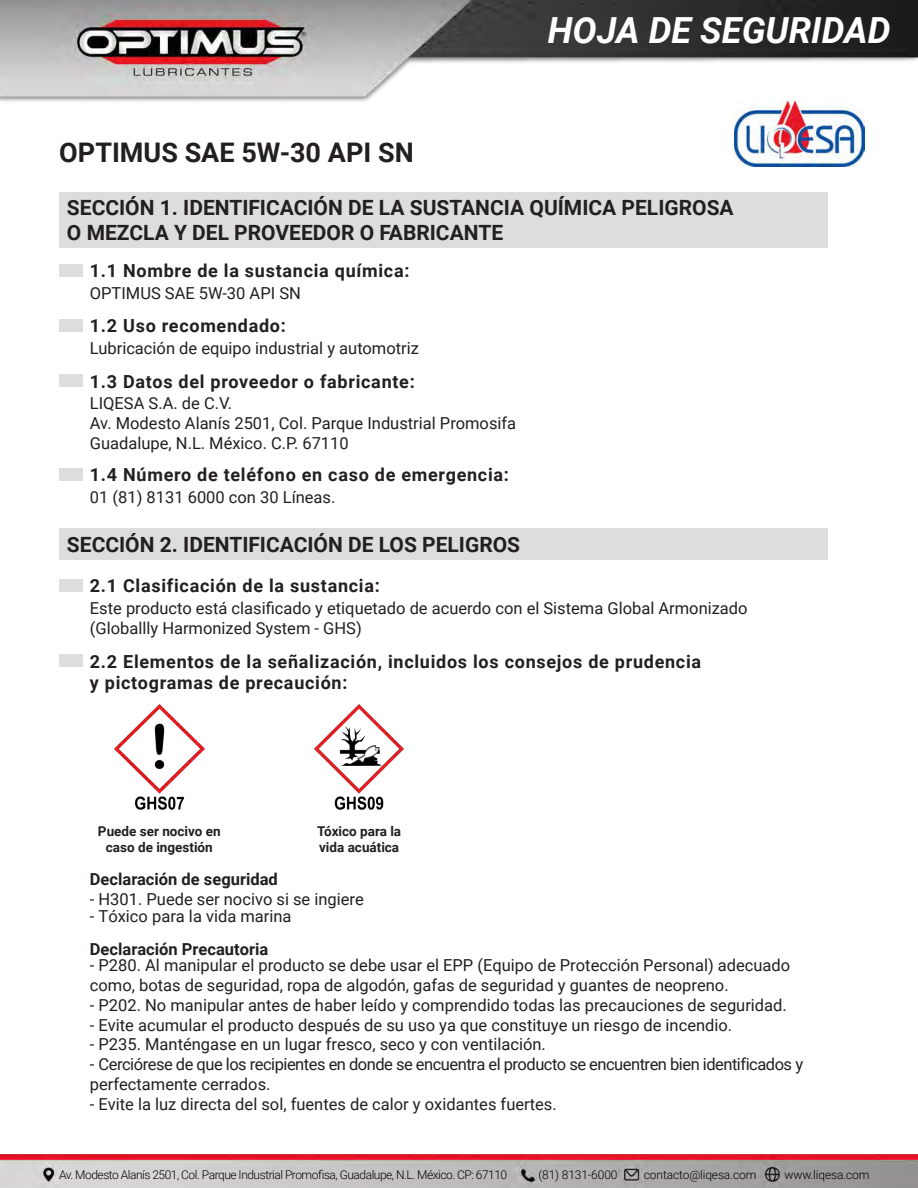
<style>
.page{position:relative;width:918px;height:1188px;background:#fff}
.page>*{position:absolute;margin:0;border:0;box-sizing:border-box;transform-origin:0 0}
.t1{font:italic 700 36px "Roboto";color:#fff}
.t2{font:700 27px "Roboto";color:#231f20}
.t3{font:700 21px/25.2px "Roboto";color:#231f20}
.t4{font:700 18px/21.6px "Roboto";letter-spacing:.04em;color:#231f20}
.t5{font:16.5px/33px "Roboto";color:#231f20}
.t6{font:16.5px/19.8px "Roboto";letter-spacing:-.03em;color:#231f20}
.t7{font:700 16.5px "Roboto";color:#231f20}
.t8{font:700 13.5px/16.2px "Roboto";color:#231f20;text-align:center}
.t9{font:300 12px "Roboto";letter-spacing:-.04em;color:#000}
.t10{font:300 12px "Roboto";letter-spacing:-.01em;color:#000001}
.s1{font-weight:700}
</style>
<div class="page">
<img style="left:0;top:0;width:918px;height:1188px">
<img style="left:734px;top:100px;width:131px;height:66px">
<div style="left:59px;top:192px;width:769px;height:55px;background:#ddd"></div>
<div style="left:59px;top:264px;width:24px;height:12px;background:#ddd"></div>
<div style="left:59px;top:319px;width:24px;height:13px;background:#ddd"></div>
<div style="left:59px;top:375px;width:24px;height:12px;background:#ddd"></div>
<div style="left:59px;top:468px;width:24px;height:12px;background:#ddd"></div>
<div style="left:59px;top:528px;width:769px;height:32px;background:#ddd"></div>
<div style="left:59px;top:580px;width:24px;height:12px;background:#ddd"></div>
<div style="left:59px;top:655px;width:24px;height:12px;background:#ddd"></div>
<img style="left:113px;top:702px;width:93px;height:111px">
<img style="left:312px;top:702px;width:94px;height:111px">
<h1 class="t1" style="left:548px;top:5px;width:345px">HOJA DE SEGURIDAD</h1>
<p class="t2" style="left:59px;top:134px;width:356px">OPTIMUS SAE 5W-30 API SN</p>
<p class="t3" style="left:67px;top:194px;width:668px">SECCIÓN 1. IDENTIFICACIÓN DE LA SUSTANCIA QUÍMICA PELIGROSA<br>O MEZCLA Y DEL PROVEEDOR O FABRICANTE</p>
<p class="t4" style="left:90px;top:259px;width:321px">1.1 Nombre de la sustancia química:</p>
<p class="t4" style="left:90px;top:315px;width:198px">1.2 Uso recomendado:</p>
<p class="t5" style="left:90px;top:276px;width:212px">OPTIMUS SAE 5W-30 API SN</p>
<p class="t5" style="left:90px;top:331px;width:331px">Lubricación de equipo industrial y automotriz</p>
<p class="t5" style="left:90px;top:387px;width:144px">LIQESA S.A. de C.V.</p>
<p class="t5" style="left:90px;top:406px;width:428px">Av. Modesto Alanís 2501, Col. Parque Industrial Promosifa</p>
<p class="t5" style="left:90px;top:426px;width:260px">Guadalupe, N.L. México. C.P. 67110</p>
<p class="t5" style="left:90px;top:480px;width:247px">01 (81) 8131 6000 con 30 Líneas.</p>
<p class="t3" style="left:67px;top:531px;width:455px">SECCIÓN 2. IDENTIFICACIÓN DE LOS PELIGROS</p>
<p class="t4" style="left:90px;top:575px;width:291px">2.1 Clasificación de la sustancia:</p>
<p class="t4" style="left:90px;top:370px;width:326px">1.3 Datos del proveedor o fabricante:</p>
<p class="t4" style="left:90px;top:463px;width:421px">1.4 Número de teléfono en caso de emergencia:</p>
<p class="t5" style="left:90px;top:591px;width:659px">Este producto está clasificado y etiquetado de acuerdo con el Sistema Global Armonizado</p>
<p class="t5" style="left:90px;top:611px;width:273px">(Globallly Harmonized System - GHS)</p>
<p class="t4" style="left:90px;top:650px;width:613px">2.2 Elementos de la señalización, incluidos los consejos de prudencia y pictogramas de precaución:</p>
<p class="t8" style="left:98px;top:823px;width:124px">Puede ser nocivo en caso de ingestión</p>
<p class="t8" style="left:317px;top:823px;width:85px;text-align:left">Tóxico para la vida acuática</p>
<p class="t7" style="left:90px;top:868px;width:189px">Declaración de seguridad</p>
<p class="t5" style="left:90px;top:882px;width:276px">- H301. Puede ser nocivo si se ingiere</p>
<p class="t5" style="left:90px;top:899px;width:203px">- Tóxico para la vida marina<br><span class="s1">Declaración Precautoria</span></p>
<p class="t5" style="left:90px;top:955px;width:702px;line-height:19.8px">- P280. Al manipular el producto se debe usar el EPP (Equipo de Protección Personal) adecuado como, botas de seguridad, ropa de algodón, gafas de seguridad y guantes de neopreno.</p>
<p class="t5" style="left:90px;top:988px;width:698px">- P202. No manipular antes de haber leído y comprendido todas las precauciones de seguridad.</p>
<p class="t5" style="left:90px;top:1008px;width:644px">- Evite acumular el producto después de su uso ya que constituye un riesgo de incendio.</p>
<p class="t5" style="left:90px;top:1027px;width:458px">- P235. Manténgase en un lugar fresco, seco y con ventilación.</p>
<p class="t6" style="left:90px;top:1054px;width:715px">- Cerciórese de que los recipientes en donde se encuentra el producto se encuentren bien identificados y perfectamente cerrados.</p>
<p class="t5" style="left:90px;top:1087px;width:468px">- Evite la luz directa del sol, fuentes de calor y oxidantes fuertes.</p>
<p class="t9" style="left:59px;top:1167px;width:450px">Av. Modesto Alanís 2501, Col. Parque Industrial Promofisa, Guadalupe, N.L. México. CP: 67110</p>
<p class="t10" style="left:539px;top:1167px;width:81px">(81) 8131-6000</p>
<p class="t10" style="left:644px;top:1167px;width:114px">contacto@liqesa.com</p>
<p class="t10" style="left:784px;top:1167px;width:86px">www.liqesa.com</p>
</div>
